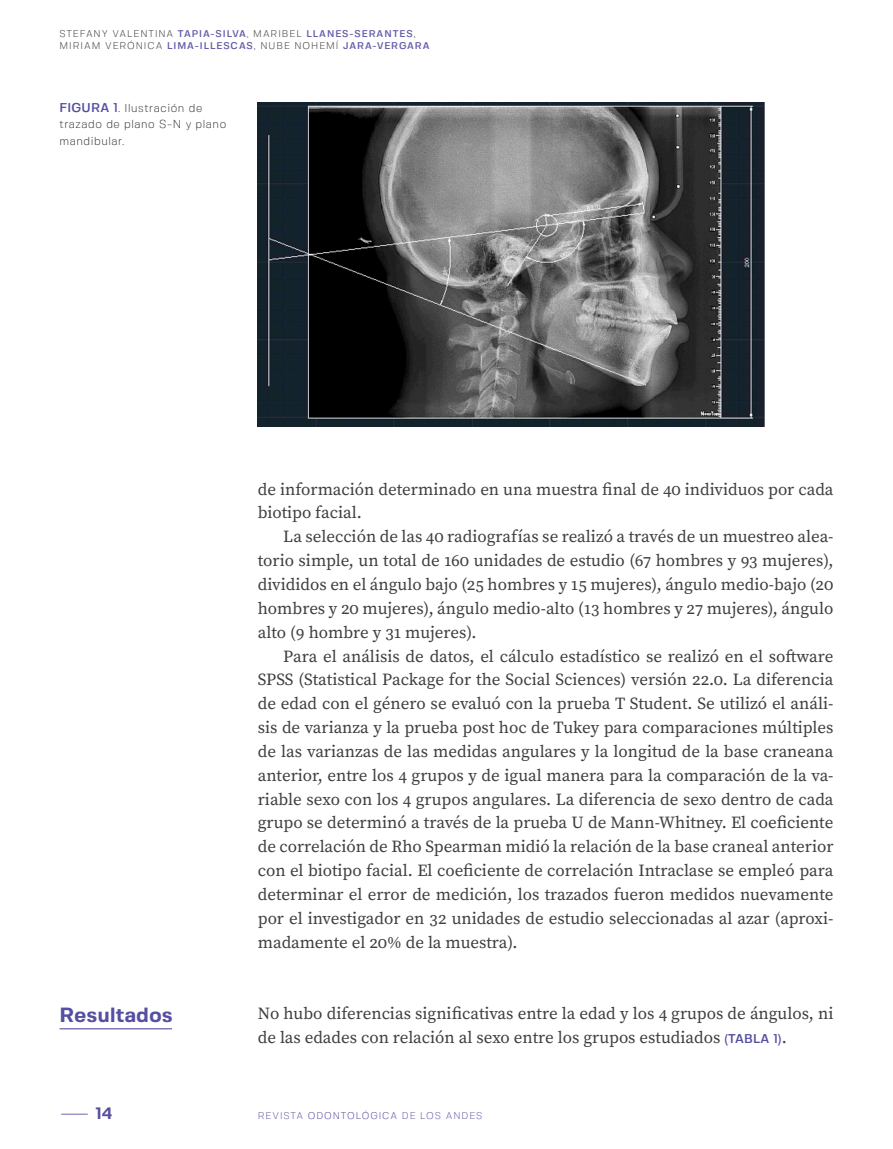
<style>
.page{position:relative;width:893px;height:1149px;background:#fff}
.page>*{position:absolute;margin:0;border:0;box-sizing:border-box;transform-origin:0 0}
.t1{font:700 20.55px "Fivo Sans";letter-spacing:.02em;color:#554fa1}
.t2{font:16.95px/23.9px "Source Serif Pro";color:#3e3e3f}
.t3{font:700 16.5px "Fivo Sans";color:#554fa1}
.t4{font:300 11.55px/16.5px "Fivo Sans";letter-spacing:.05em;color:#3e3e3f}
.t5{font:500 9.75px/12px "Fivo Sans";letter-spacing:.1em;color:#635ca8}
.t6{font:300 9.75px "Fivo Sans";letter-spacing:.1em;color:#635ca8}
.s1{font-weight:300;color:#3e3e3f}
.s2{font-weight:500;font-size:12.75px;color:#554fa1}
.s3{font-family:"Fivo Sans";font-weight:500;font-size:12.75px;color:#554fa1}
.s4{font-weight:300;font-size:18px}
.s5{color:#554fa1}
</style>
<div class="page">
<img style="left:258px;top:102px;width:507px;height:324px">
<hr style="left:60px;top:1027px;width:112px;height:2px;background:#554fa1">
<p class="t5" style="left:60px;top:28px;width:372px"><span class="s1">STEFANY VALENTINA</span> TAPIA-SILVA<span class="s1">, MARIBEL</span> LLANES-SERANTES<span class="s1">,<br>MIRIAM VERÓNICA</span> LIMA-ILLESCAS<span class="s1">, NUBE NOHEMÍ</span> JARA-VERGARA</p>
<p class="t4" style="left:60px;top:99px;width:168px"><span class="s2">FIGURA 1</span>. Ilustración de trazado de plano S-N y plano mandibular.</p>
<p class="t1" style="left:60px;top:1002px;width:114px">Resultados</p>
<p class="t2" style="left:258px;top:477px;width:577px">de información determinado en una muestra final de 40 individuos por cada biotipo facial.</p>
<p class="t2" style="left:258px;top:525px;width:577px;text-align:justify;text-indent:26px">La selección de las 40 radiografías se realizó a través de un muestreo alea&shy;torio simple, un total de 160 unidades de estudio (67 hombres y 93 mujeres), divididos en el ángulo bajo (25 hombres y 15 mujeres), ángulo medio-bajo (20 hombres y 20 mujeres), ángulo medio-alto (13 hombres y 27 mujeres), ángulo alto (9 hombre y 31 mujeres).</p>
<p class="t2" style="left:258px;top:644px;width:577px;text-align:justify;text-indent:26px">Para el análisis de datos, el cálculo estadístico se realizó en el software SPSS (Statistical Package for the Social Sciences) versión 22.0. La diferencia de edad con el género se evaluó con la prueba T Student. Se utilizó el análi&shy;sis de varianza y la prueba post hoc de Tukey para comparaciones múltiples de las varianzas de las medidas angulares y la longitud de la base craneana anterior, entre los 4 grupos y de igual manera para la comparación de la va&shy;riable sexo con los 4 grupos angulares. La diferencia de sexo dentro de cada grupo se determinó a través de la prueba U de Mann-Whitney. El coeficiente de correlación de Rho Spearman midió la relación de la base craneal anterior con el biotipo facial. El coeficiente de correlación Intraclase se empleó para determinar el error de medición, los trazados fueron medidos nuevamente por el investigador en 32 unidades de estudio seleccionadas al azar (aproxi&shy;madamente el 20% de la muestra).</p>
<p class="t2" style="left:258px;top:1001px;width:577px">No hubo diferencias significativas entre la edad y los 4 grupos de ángulos, ni de las edades con relación al sexo entre los grupos estudiados <span class="s3">(TABLA 1)</span>.</p>
<p class="t3" style="left:60px;top:1102px;width:54px"><span class="s4">—</span>14</p>
<p class="t6" style="left:258px;top:1109px;width:226px">REVISTA <span class="s5">ODONTOLÓGICA</span> DE LOS ANDES</p>
</div>
